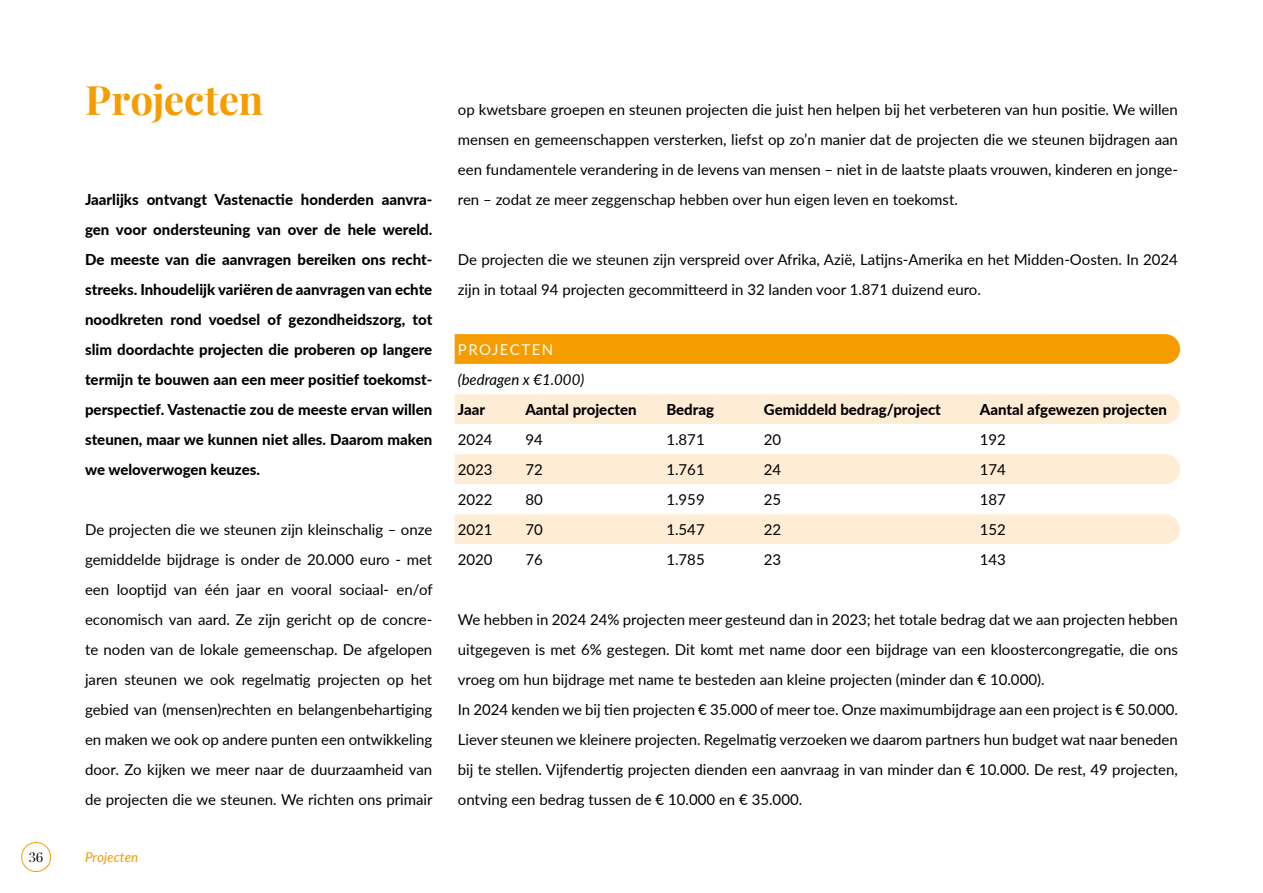
<style>
.page{position:relative;width:1263px;height:893px;background:#fff}
.page>*{position:absolute;margin:0;border:0;box-sizing:border-box;transform-origin:0 0}
.t1{font:700 40.5px "Playfair Display";color:#f59c00}
.t2{font:15px/30px "Lato";color:#000;text-align:justify}
.t3{font:900 15px/30px "Lato";color:#000;text-align:justify}
.t4{font:italic 15px "Lato";color:#000}
.t5{font:15px "Lato";letter-spacing:.1em;color:#fff}
.t6{font:italic 13.5px "Lato";letter-spacing:.005em;color:#f59c00}
.t7{font:13.5px "Playfair Display";color:#000}
</style>
<div class="page">
<div style="left:455px;top:334px;width:725px;height:30px;background:#f59c00"></div>
<div style="left:455px;top:394px;width:725px;height:30px;background:#ffecd4"></div>
<div style="left:455px;top:454px;width:725px;height:30px;background:#ffecd4"></div>
<div style="left:455px;top:514px;width:725px;height:30px;background:#ffecd4"></div>
<div style="left:21px;top:842px;width:30px;height:30px;border:1px solid #f59c00;border-radius:50%"></div>
<h1 class="t1" style="left:85px;top:68px;width:180px">Projecten</h1>
<p class="t3" style="left:85px;top:184px;width:349px">Jaarlijks ontvangt Vastenactie honderden aanvra&shy;gen voor ondersteuning van over de hele wereld.<br>De meeste van die aanvragen bereiken ons recht&shy;streeks. Inhoudelijk variëren de aanvragen van echte noodkreten rond voedsel of gezondheidszorg, tot slim doordachte projecten die proberen op langere termijn te bouwen aan een meer positief toekomst&shy;perspectief. Vastenactie zou de meeste ervan willen steunen, maar we kunnen niet alles. Daarom maken we weloverwogen keuzes.</p>
<p class="t2" style="left:85px;top:514px;width:349px">De projecten die we steunen zijn kleinschalig – onze gemiddelde bijdrage is onder de 20.000 euro - met een looptijd van één jaar en vooral sociaal- en/of economisch van aard. Ze zijn gericht op de concre&shy;te noden van de lokale gemeenschap. De afgelopen jaren steunen we ook regelmatig projecten op het gebied van (mensen)rechten en belangenbehartiging en maken we ook op andere punten een ontwikkeling door. Zo kijken we meer naar de duurzaamheid van de projecten die we steunen. We richten ons primair</p>
<p class="t7" style="left:29px;top:846px;width:16px">36</p>
<p class="t6" style="left:85px;top:847px;width:55px">Projecten</p>
<p class="t2" style="left:458px;top:94px;width:721px">op kwetsbare groepen en steunen projecten die juist hen helpen bij het verbeteren van hun positie. We willen mensen en gemeenschappen versterken, liefst op zo’n manier dat de projecten die we steunen bijdragen aan een fundamentele verandering in de levens van mensen – niet in de laatste plaats vrouwen, kinderen en jonge&shy;ren – zodat ze meer zeggenschap hebben over hun eigen leven en toekomst.</p>
<p class="t2" style="left:458px;top:244px;width:722px">De projecten die we steunen zijn verspreid over Afrika, Azië, Latijns-Amerika en het Midden-Oosten. In 2024 zijn in totaal 94 projecten gecommitteerd in 32 landen voor 1.871 duizend euro.</p>
<p class="t5" style="left:458px;top:339px;width:97px">PROJECTEN</p>
<p class="t4" style="left:458px;top:369px;width:128px">(bedragen x €1.000)</p>
<p class="t3" style="left:458px;top:394px;width:29px">Jaar</p>
<p class="t3" style="left:525px;top:394px;width:113px">Aantal projecten</p>
<p class="t3" style="left:666px;top:394px;width:49px">Bedrag</p>
<p class="t3" style="left:764px;top:394px;width:179px">Gemiddeld bedrag/project</p>
<p class="t3" style="left:980px;top:394px;width:189px">Aantal afgewezen projecten</p>
<p class="t2" style="left:458px;top:424px;width:36px">2024</p>
<p class="t2" style="left:525px;top:424px;width:19px">94</p>
<p class="t2" style="left:666px;top:424px;width:40px">1.871</p>
<p class="t2" style="left:764px;top:424px;width:19px">20</p>
<p class="t2" style="left:980px;top:424px;width:28px">192</p>
<p class="t2" style="left:458px;top:454px;width:36px">2023</p>
<p class="t2" style="left:525px;top:454px;width:19px">72</p>
<p class="t2" style="left:666px;top:454px;width:40px">1.761</p>
<p class="t2" style="left:764px;top:454px;width:19px">24</p>
<p class="t2" style="left:980px;top:454px;width:28px">174</p>
<p class="t2" style="left:458px;top:484px;width:36px">2022</p>
<p class="t2" style="left:525px;top:484px;width:19px">80</p>
<p class="t2" style="left:666px;top:484px;width:40px">1.959</p>
<p class="t2" style="left:764px;top:484px;width:19px">25</p>
<p class="t2" style="left:980px;top:484px;width:28px">187</p>
<p class="t2" style="left:458px;top:514px;width:36px">2021</p>
<p class="t2" style="left:525px;top:514px;width:19px">70</p>
<p class="t2" style="left:666px;top:514px;width:40px">1.547</p>
<p class="t2" style="left:764px;top:514px;width:19px">22</p>
<p class="t2" style="left:980px;top:514px;width:28px">152</p>
<p class="t2" style="left:458px;top:544px;width:36px">2020</p>
<p class="t2" style="left:525px;top:544px;width:19px">76</p>
<p class="t2" style="left:666px;top:544px;width:40px">1.785</p>
<p class="t2" style="left:764px;top:544px;width:19px">23</p>
<p class="t2" style="left:980px;top:544px;width:28px">143</p>
<p class="t2" style="left:458px;top:604px;width:721px;text-align:left">We hebben in 2024 24% projecten meer gesteund dan in 2023; het totale bedrag dat we aan projecten hebben uitgegeven is met 6% gestegen. Dit komt met name door een bijdrage van een kloostercongregatie, die ons vroeg om hun bijdrage met name te besteden aan kleine projecten (minder dan € 10.000).<br>In 2024 kenden we bij tien projecten € 35.000 of meer toe. Onze maximumbijdrage aan een project is € 50.000.<br>Liever steunen we kleinere projecten. Regelmatig verzoeken we daarom partners hun budget wat naar beneden bij te stellen. Vijfendertig projecten dienden een aanvraag in van minder dan € 10.000. De rest, 49 projecten, ontving een bedrag tussen de € 10.000 en € 35.000.</p>
</div>
